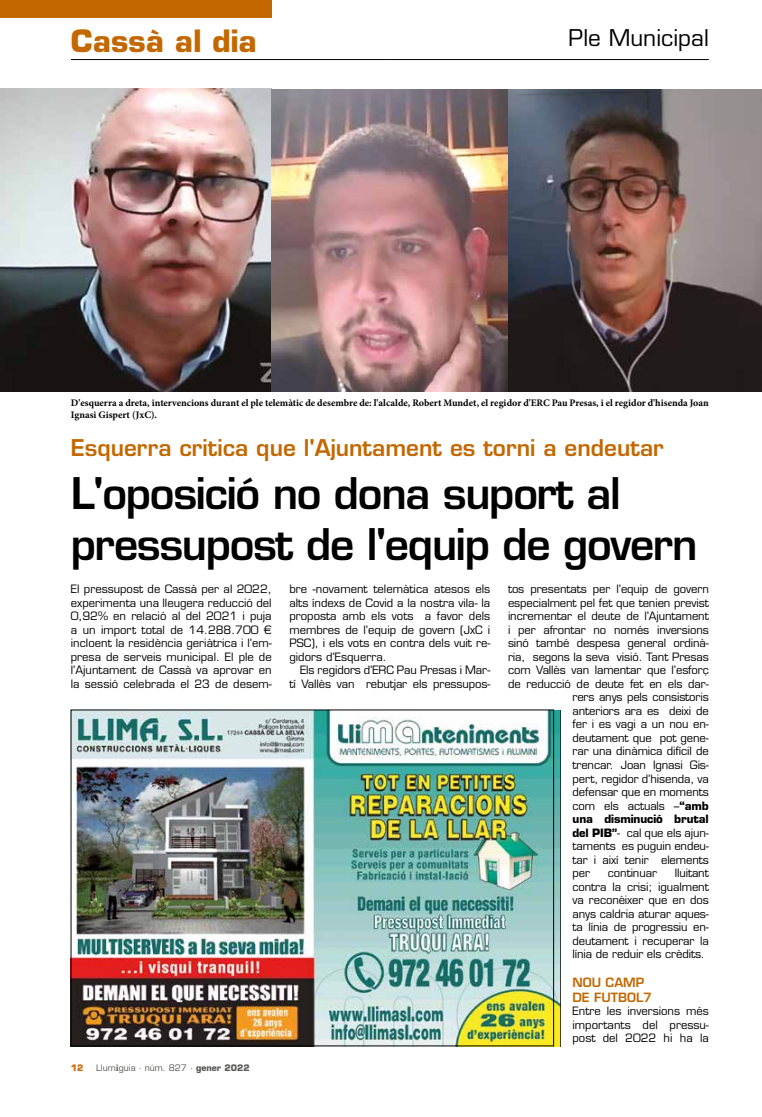
<style>
.page{position:relative;width:762px;height:1117px;background:#fff}
.page>*{position:absolute;margin:0;border:0;box-sizing:border-box;transform-origin:0 0}
.t1{font:600 42.5px/51px "Eurostile LT Std";letter-spacing:-.03em;color:#000}
.t2{font:700 30px "Eurostile LT Std";color:#c36800}
.t3{font:600 22.5px "Eurostile LT Std";color:#c36800}
.t4{font:22.5px "Eurostile LT Std";color:#000}
.t5{font:600 12.5px/15px "Eurostile LT Std";color:#c36800}
.t6{font:11.25px/13.5px "Eurostile LT Std";letter-spacing:-.01em;color:#000;text-align:justify}
.t7{font:700 11.25px "Eurostile LT Std";letter-spacing:-.01em;color:#000}
.t8{font:700 10px/12px "Minion Pro";color:#000}
.t9{font:8.75px "Eurostile LT Std";color:#575756}
.t10{font:700 8.75px "Eurostile LT Std";color:#c36800}
.s1{font-family:"Minion Pro";font-weight:700;font-size:10px}
.s2{font-weight:700}
</style>
<div class="page">
<hr style="left:71px;top:59px;width:319px;height:1px;background:#000">
<hr style="left:390px;top:59px;width:319px;height:1px;background:#000">
<div style="left:0;top:0;width:272px;height:18px;background:#c36800"></div>
<img style="left:73px;top:710px;width:487px;height:335px">
<div style="left:71px;top:709px;width:483px;height:336px;border:1px solid #000"></div>
<img style="left:0;top:89px;width:762px;height:302px">
<h2 class="t2" style="left:71px;top:22px;width:187px">Cassà al dia</h2>
<h3 class="t4" style="left:568px;top:24px;width:142px">Ple Municipal</h3>
<p class="t8" style="left:71px;top:397px;width:639px">D'esquerra a dreta, intervencions durant el ple telemàtic de desembre de: l'alcalde, Robert Mundet, el regidor d'ERC Pau Presas, i el regidor d'hisenda Joan<br>Ignasi Gispert (JxC).</p>
<h3 class="t3" style="left:71px;top:433px;width:594px">Esquerra critica que l'Ajuntament es torni a endeutar</h3>
<h1 class="t1" style="left:71px;top:467px;width:628px">L'oposició no dona suport al pressupost de l'equip de govern</h1>
<p class="t6" style="left:71px;top:582px;width:202px">El pressupost de Cassà per al 2022, experimenta una lleugera reducció del 0,92% en relació al del 2021 i puja a un import total de 14.288.700 € incloent la residència geriàtrica i l’em&shy;presa de serveis municipal. El ple de l’Ajuntament de Cassà va aprovar en la sessió celebrada el 23 de desem-</p>
<p class="t6" style="left:289px;top:582px;width:202px">bre -novament telemàtica atesos els alts índexs de Covid a la nostra vila- la proposta amb els vots a favor dels membres de l’equip de govern (JxC i PSC), i els vots en contra dels vuit re&shy;gidors d’Esquerra.</p>
<p class="t6" style="left:289px;top:663px;width:202px;text-align:right">Els regidors d’ERC Pau Presas i Mar-<br>tí Vallès van rebutjar els pressupos-</p>
<p class="t10" style="left:71px;top:1062px;width:14px">12</p>
<p class="t9" style="left:96px;top:1062px;width:155px">Llum<span class="s1">i</span>guia · núm. 827 · <span class="s2">gener 2022</span></p>
<p class="t6" style="left:508px;top:582px;width:202px">tos presentats per l’equip de govern</p>
<p class="t6" style="left:508px;top:596px;width:202px">especialment pel fet que tenien previst</p>
<p class="t6" style="left:508px;top:609px;width:202px">incrementar el deute de l’Ajuntament</p>
<p class="t6" style="left:508px;top:623px;width:202px">i per afrontar no només inversions</p>
<p class="t6" style="left:508px;top:636px;width:202px">sinó també despesa general ordinà-</p>
<p class="t6" style="left:508px;top:650px;width:202px">ria, segons la seva visió. Tant Presas</p>
<p class="t6" style="left:508px;top:663px;width:202px">com Vallès van lamentar que l’esforç</p>
<p class="t6" style="left:508px;top:677px;width:202px">de reducció de deute fet en els dar-</p>
<p class="t6" style="left:572px;top:690px;width:138px">rers anys pels consistoris</p>
<p class="t6" style="left:572px;top:704px;width:138px">anteriors ara es deixi de</p>
<p class="t6" style="left:572px;top:717px;width:138px">fer i es vagi a un nou en-</p>
<p class="t6" style="left:572px;top:731px;width:138px">deutament que pot gene-</p>
<p class="t6" style="left:572px;top:744px;width:138px">rar una dinàmica difícil de</p>
<p class="t6" style="left:572px;top:758px;width:138px">trencar. Joan Ignasi Gis-</p>
<p class="t6" style="left:572px;top:771px;width:138px">pert, regidor d’hisenda, va</p>
<p class="t6" style="left:572px;top:785px;width:138px">defensar que en moments</p>
<p class="t6" style="left:572px;top:798px;width:138px">com els actuals –<span class="s2">“amb</span></p>
<p class="t7" style="left:572px;top:811px;width:138px">una disminució brutal</p>
<p class="t6" style="left:572px;top:825px;width:138px"><span class="s2">del PIB”</span>- cal que els ajun-</p>
<p class="t6" style="left:572px;top:839px;width:138px">taments es puguin endeu-</p>
<p class="t6" style="left:572px;top:852px;width:138px">tar i així tenir elements</p>
<p class="t6" style="left:572px;top:866px;width:19px">per</p>
<p class="t6" style="left:608px;top:866px;width:51px">continuar</p>
<p class="t6" style="left:572px;top:866px;width:138px;text-indent:102px">lluitant contra la crisi; igualment va reconèixer que en dos anys caldria aturar aques&shy;ta línia de progressiu en&shy;deutament i recuperar la línia de reduir els crèdits.</p>
<p class="t5" style="left:572px;top:974px;width:81px">NOU CAMP<br>DE FUTBOL7</p>
<p class="t6" style="left:572px;top:1004px;width:138px">Entre les inversions més importants del pressu&shy;post del 2022 hi ha la</p>
</div>
